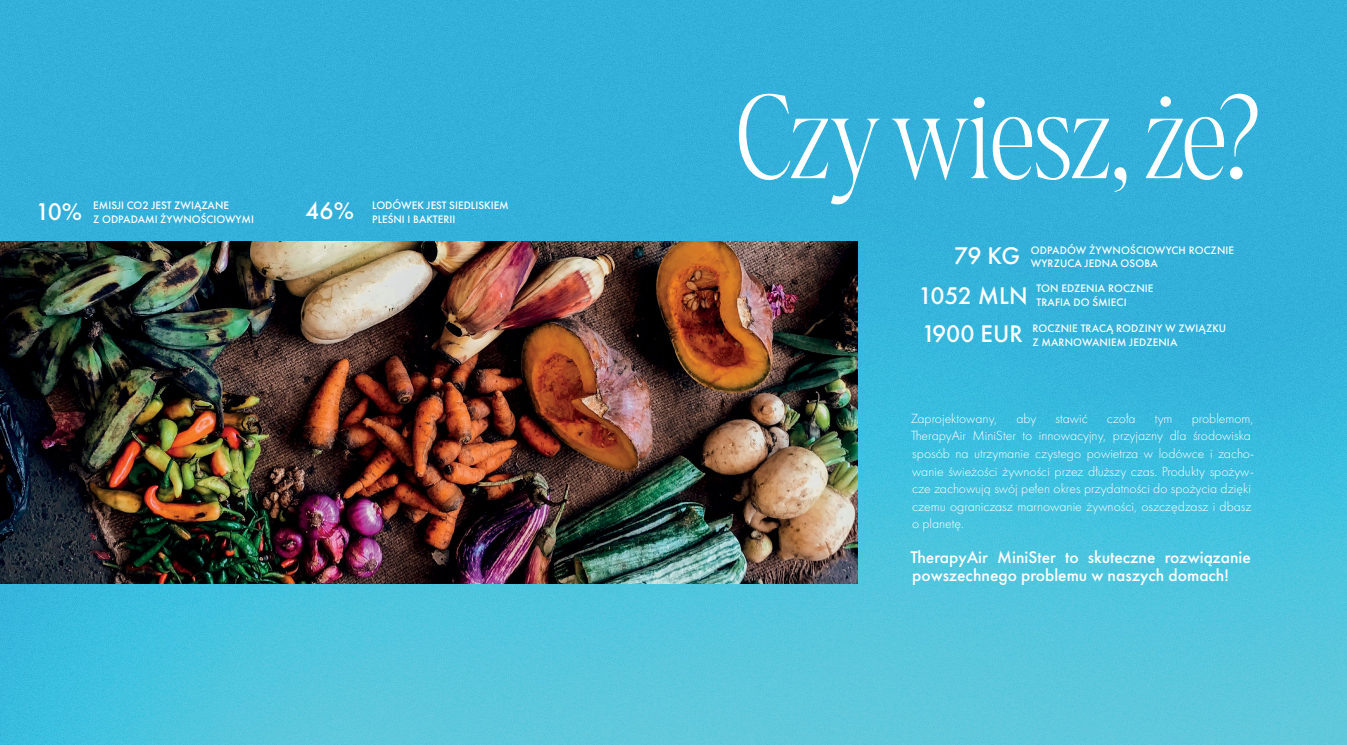
<style>
.page{position:relative;width:1347px;height:745px;background:#fff}
.page>*{position:absolute;margin:0;border:0;box-sizing:border-box;transform-origin:0 0}
.t1{font:300 125px "Marlide Display";color:#fff}
.t2{font:500 25px "Futura PT";color:#fff}
.t3{font:500 17.5px/17.5px "Futura PT";color:#fff}
.t4{font:300 13.75px/17.5px "Futura PT";color:#fff}
.t5{font:500 11.25px/13.5px "Futura PT";letter-spacing:.01em;color:#fff}
</style>
<div class="page">
<img style="left:0;top:0;width:1346px;height:744px">
<img style="left:0;top:241px;width:857px;height:342px">
<h2 class="t2" style="left:35px;top:196px;width:48px">10%</h2>
<p class="t5" style="left:93px;top:199px;width:162px">EMISJI CO2 JEST ZWIĄZANE<br>Z ODPADAMI ŻYWNOŚCIOWYMI</p>
<h2 class="t2" style="left:305px;top:196px;width:50px">46%</h2>
<p class="t5" style="left:372px;top:198px;width:138px">LODÓWEK JEST SIEDLISKIEM<br>PLEŚNI I BAKTERII</p>
<h1 class="t1" style="left:735px;top:45px;width:526px">Czy wiesz, że?</h1>
<h2 class="t2" style="left:954px;top:240px;width:68px">79 KG</h2>
<p class="t5" style="left:1030px;top:243px;width:205px">ODPADÓW ŻYWNOŚCIOWYCH ROCZNIE<br>WYRZUCA JEDNA OSOBA</p>
<h2 class="t2" style="left:918px;top:281px;width:111px">1052 MLN</h2>
<p class="t5" style="left:1036px;top:281px;width:118px">TON EDZENIA ROCZNIE<br>TRAFIA DO ŚMIECI</p>
<h2 class="t2" style="left:921px;top:318px;width:103px">1900 EUR</h2>
<p class="t5" style="left:1032px;top:321px;width:195px">ROCZNIE TRACĄ RODZINY W ZWIĄZKU<br>Z MARNOWANIEM JEDZENIA</p>
<p class="t4" style="left:911px;top:409px;width:345px;text-indent:281px">problemom, TherapyAir MiniSter to innowacyjny, przyjazny dla środowiska sposób na utrzymanie czystego powietrza w lodówce i zacho&shy;wanie świeżości żywności przez dłuższy czas. Produkty spożyw&shy;cze zachowują swój pełen okres przydatności do spożycia dzięki czemu ograniczasz marnowanie żywności, oszczędzasz i dbasz o planetę.</p>
<p class="t3" style="left:910px;top:548px;width:342px">TherapyAir MiniSter to skuteczne rozwiązanie powszechnego problemu w naszych domach!</p>
<p class="t4" style="left:910px;top:409px;width:88px">Zaprojektowany,</p>
<p class="t4" style="left:1016px;top:409px;width:21px">aby</p>
<p class="t4" style="left:1055px;top:409px;width:34px">stawić</p>
<p class="t4" style="left:1106px;top:409px;width:30px">czoła</p>
<p class="t4" style="left:1154px;top:409px;width:19px">tym</p>
</div>
